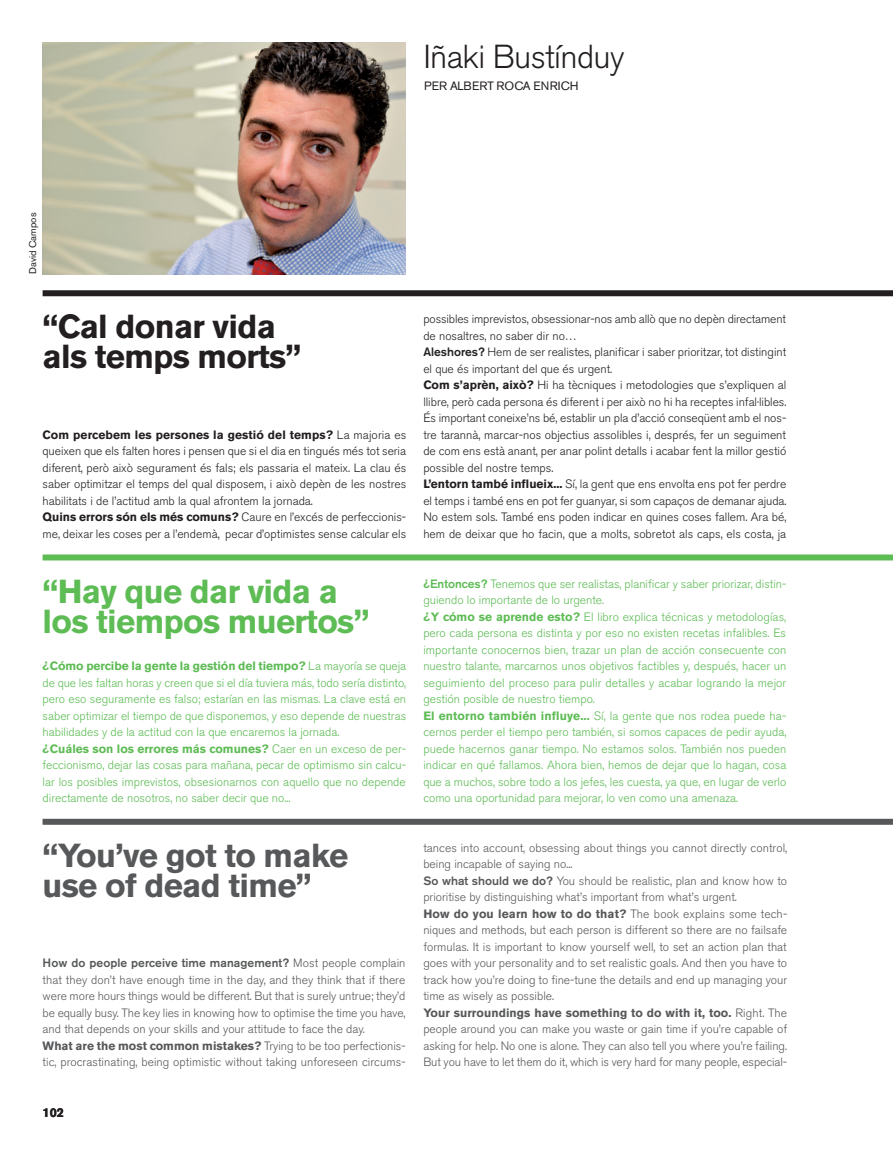
<style>
.page{position:relative;width:893px;height:1149px;background:#fff}
.page>*{position:absolute;margin:0;border:0;box-sizing:border-box;transform-origin:0 0}
.TITULAR_35PT_CAT{font:700 33px/30px "Akzidenz Grotesk BE";letter-spacing:-.02em;color:#5ebc55}
.TITULAR_35PT_CAT-2{font:700 33px/30px "Akzidenz Grotesk BE";letter-spacing:-.02em;color:#57585a}
.TITULAR_35PT_CAT-3{font:700 33px/30px "Akzidenz Grotesk BE";letter-spacing:-.02em;color:#231f20}
.TITULAR_35PT_CAT-4{font:300 33px "Akzidenz Grotesk BE";letter-spacing:-.02em;color:#231f20}
.t1{font:700 12.75px "Akzidenz Grotesk BE";color:#231f20}
.TXT_PREGUNTA_CAST{font:300 12px/16.5px "Akzidenz Grotesk BE";color:#5ebc55;text-align:justify}
.TXT_PREGUNTA_ENG{font:300 12px/16.5px "Akzidenz Grotesk BE";color:#57585a;text-align:justify}
.TXT_PREGUNTA_CAT{font:300 12px/16.5px "Akzidenz Grotesk BE";color:#231f20;text-align:justify}
.TITULAR_22_PT_CAT{font:12px "Akzidenz Grotesk BE";color:#231f20}
.PIE_DE_FOTO_CAT{font:9.75px "Akzidenz Grotesk BE";color:#231f20}
.s1{font-weight:700}
.s2{font-weight:500}
</style>
<div class="page">
<div style="left:43px;top:290px;width:850px;height:6px;background:#231f20"></div>
<div style="left:43px;top:818px;width:850px;height:6px;background:#57585a"></div>
<div style="left:43px;top:554px;width:850px;height:6px;background:#5ebc55"></div>
<img style="left:43px;top:43px;width:363px;height:231px">
<p class="TITULAR_35PT_CAT-4" style="left:423px;top:38px;width:203px">Iñaki Bustínduy</p>
<p class="TITULAR_22_PT_CAT" style="left:424px;top:78px;width:156px">PER ALBERT ROCA ENRICH</p>
<p class="PIE_DE_FOTO_CAT" style="left:27px;top:274px;width:63px;rotate:-90deg">David Campos</p>
<p class="TITULAR_35PT_CAT-3" style="left:43px;top:312px;width:260px">“Cal donar vida als temps morts”</p>
<p class="TXT_PREGUNTA_CAT" style="left:43px;top:426px;width:365px"><span class="s1">Com percebem les persones la gestió del temps?</span> La majoria es queixen que els falten hores i pensen que si el dia en tingués més tot seria diferent, però això segurament és fals; els passaria el mateix. La clau és saber optimitzar el temps del qual disposem, i això depèn de les nostres habilitats i de l’actitud amb la qual afrontem la jornada.</p>
<p class="TXT_PREGUNTA_CAT" style="left:43px;top:509px;width:365px"><span class="s1">Quins errors són els més comuns?</span> Caure en l’excés de perfeccionis&shy;me, deixar les coses per a l’endemà, pecar d’optimistes sense calcular els</p>
<p class="TITULAR_35PT_CAT" style="left:43px;top:576px;width:329px">“Hay que dar vida a los tiempos muertos”</p>
<p class="TXT_PREGUNTA_CAST" style="left:43px;top:657px;width:365px"><span class="s1">¿Cómo percibe la gente la gestión del tiempo?</span> La mayoría se queja de que les faltan horas y creen que si el día tuviera más, todo sería distinto, pero eso seguramente es falso; estarían en las mismas. La clave está en saber optimizar el tiempo de que disponemos, y eso depende de nuestras habilidades y de la actitud con la que encaremos la jornada.</p>
<p class="TXT_PREGUNTA_CAST" style="left:43px;top:740px;width:365px"><span class="s1">¿Cuáles son los errores más comunes?</span> Caer en un exceso de per&shy;feccionismo, dejar las cosas para mañana, pecar de optimismo sin calcu&shy;lar los posibles imprevistos, obsesionarnos con aquello que no depende directamente de nosotros, no saber decir que no...</p>
<p class="TITULAR_35PT_CAT-2" style="left:43px;top:840px;width:307px">“You’ve got to make use of dead time”</p>
<p class="TXT_PREGUNTA_ENG" style="left:43px;top:954px;width:365px"><span class="s2">How do people perceive time management?</span> Most people complain that they don’t have enough time in the day, and they think that if there were more hours things would be different. But that is surely untrue; they’d be equally busy. The key lies in knowing how to optimise the time you have, and that depends on your skills and your attitude to face the day.</p>
<p class="TXT_PREGUNTA_ENG" style="left:43px;top:1037px;width:364px"><span class="s1">What are the most common mistakes?</span> Trying to be too perfectionis&shy;tic, procrastinating, being optimistic without taking unforeseen circums-</p>
<p class="t1" style="left:43px;top:1104px;width:23px">102</p>
<p class="TXT_PREGUNTA_CAT" style="left:423px;top:311px;width:364px">possibles imprevistos, obsessionar-nos amb allò que no depèn directament de nosaltres, no saber dir no…</p>
<p class="TXT_PREGUNTA_CAT" style="left:423px;top:344px;width:364px"><span class="s2">Aleshores?</span> Hem de ser realistes, planificar i saber prioritzar, tot distingint el que és important del que és urgent.</p>
<p class="TXT_PREGUNTA_CAT" style="left:423px;top:377px;width:365px"><span class="s1">Com s’aprèn, això?</span> Hi ha tècniques i metodologies que s’expliquen al llibre, però cada persona és diferent i per això no hi ha receptes infal·libles.<br>És important coneixe’ns bé, establir un pla d’acció conseqüent amb el nos&shy;tre tarannà, marcar-nos objectius assolibles i, després, fer un seguiment de com ens està anant, per anar polint detalls i acabar fent la millor gestió possible del nostre temps.</p>
<p class="TXT_PREGUNTA_CAT" style="left:423px;top:476px;width:365px"><span class="s1">L’entorn també influeix...</span> Sí, la gent que ens envolta ens pot fer perdre el temps i també ens en pot fer guanyar, si som capaços de demanar ajuda.<br>No estem sols. També ens poden indicar en quines coses fallem. Ara bé, hem de deixar que ho facin, que a molts, sobretot als caps, els costa, ja</p>
<p class="TXT_PREGUNTA_CAST" style="left:423px;top:575px;width:364px"><span class="s2">¿Entonces?</span> Tenemos que ser realistas, planificar y saber priorizar, distin&shy;guiendo lo importante de lo urgente.</p>
<p class="TXT_PREGUNTA_CAST" style="left:423px;top:608px;width:365px"><span class="s1">¿Y cómo se aprende esto?</span> El libro explica técnicas y metodologías, pero cada persona es distinta y por eso no existen recetas infalibles. Es importante conocernos bien, trazar un plan de acción consecuente con nuestro talante, marcarnos unos objetivos factibles y, después, hacer un seguimiento del proceso para pulir detalles y acabar logrando la mejor gestión posible de nuestro tiempo.</p>
<p class="TXT_PREGUNTA_CAST" style="left:423px;top:707px;width:364px"><span class="s1">El entorno también influye...</span> Sí, la gente que nos rodea puede ha&shy;cernos perder el tiempo pero también, si somos capaces de pedir ayuda, puede hacernos ganar tiempo. No estamos solos. También nos pueden indicar en qué fallamos. Ahora bien, hemos de dejar que lo hagan, cosa que a muchos, sobre todo a los jefes, les cuesta, ya que, en lugar de verlo como una oportunidad para mejorar, lo ven como una amenaza.</p>
<p class="TXT_PREGUNTA_ENG" style="left:423px;top:839px;width:365px">tances into account, obsessing about things you cannot directly control, being incapable of saying no...</p>
<p class="TXT_PREGUNTA_ENG" style="left:423px;top:872px;width:365px"><span class="s2">So what should we do?</span> You should be realistic, plan and know how to prioritise by distinguishing what’s important from what’s urgent.</p>
<p class="TXT_PREGUNTA_ENG" style="left:423px;top:905px;width:365px"><span class="s1">How do you learn how to do that?</span> The book explains some tech&shy;niques and methods, but each person is different so there are no failsafe formulas. It is important to know yourself well, to set an action plan that goes with your personality and to set realistic goals. And then you have to track how you’re doing to fine-tune the details and end up managing your time as wisely as possible.</p>
<p class="TXT_PREGUNTA_ENG" style="left:423px;top:1004px;width:365px"><span class="s1">Your surroundings have something to do with it, too.</span> Right. The people around you can make you waste or gain time if you’re capable of asking for help. No one is alone. They can also tell you where you’re failing.<br>But you have to let them do it, which is very hard for many people, especial-</p>
</div>
